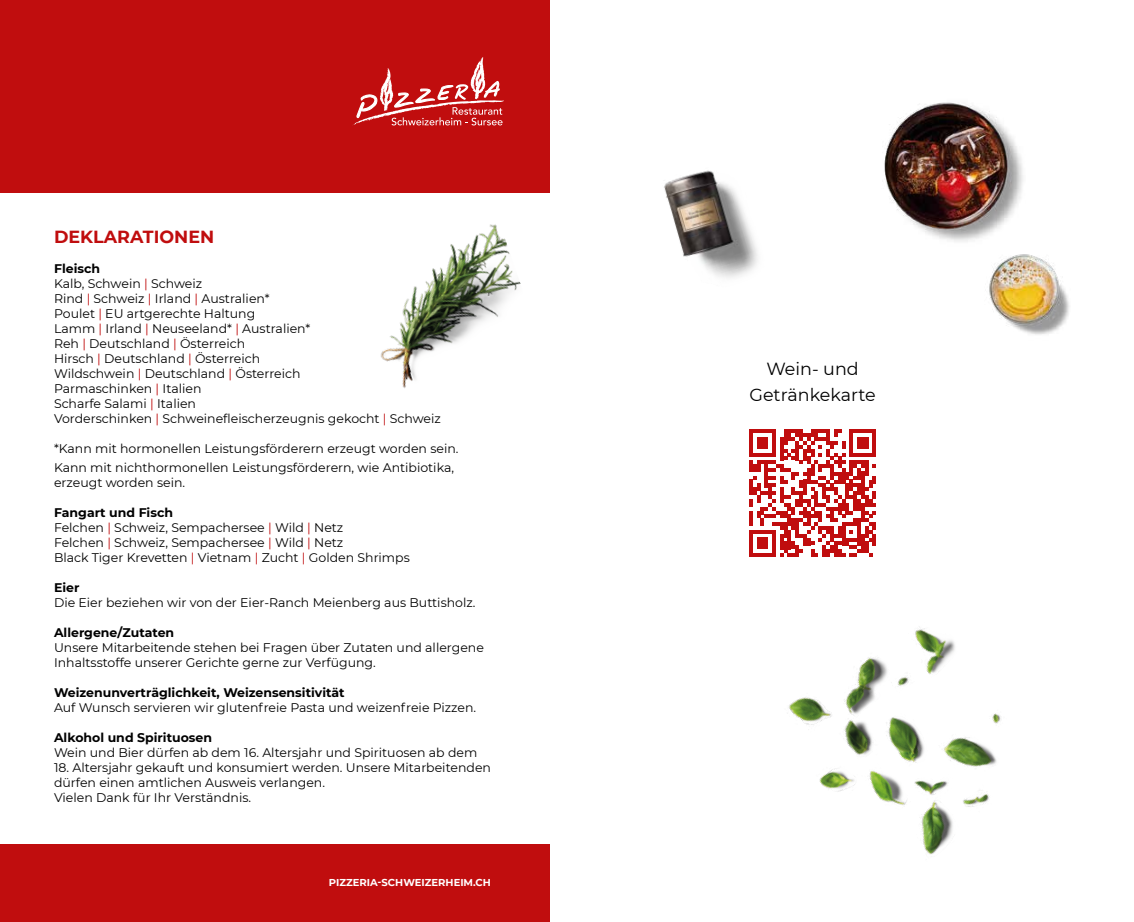
<style>
.page{position:relative;width:1134px;height:922px;background:#fff}
.page>*{position:absolute;margin:0;border:0;box-sizing:border-box;transform-origin:0 0}
.t1{font:17.5px/26.2px "Montserrat";color:#000;text-align:center}
.t2{font:700 17.5px "Montserrat";color:#c00d0e}
.t3{font:12.5px/15px "Montserrat";color:#000}
.t4{font:700 12.5px "Montserrat";color:#000}
.t5{font:700 10px "Montserrat";color:#fff}
.s1{font-weight:700}
.s2{color:#c00d0e}
</style>
<div class="page">
<div style="left:0;top:0;width:549px;height:193px;background:#c00d0e"></div>
<div style="left:0;top:844px;width:549px;height:77px;background:#c00d0e"></div>
<svg style="left:353px;top:57px;width:151px;height:69px"></svg>
<svg style="left:749px;top:429px;width:127px;height:128px"></svg>
<hr style="left:872px;top:533px;width:4px;height:12px;background:#c00d0e">
<img style="left:380px;top:224px;width:141px;height:165px">
<img style="left:664px;top:170px;width:94px;height:108px">
<img style="left:884px;top:102px;width:139px;height:140px">
<img style="left:788px;top:628px;width:213px;height:227px">
<img style="left:984px;top:233px;width:86px;height:102px">
<h1 class="t2" style="left:54px;top:224px;width:162px">DEKLARATIONEN</h1>
<p class="t3" style="left:54px;top:260px;width:388px"><span class="s1">Fleisch<br></span>Kalb, Schwein <span class="s2">|</span> Schweiz<br>Rind <span class="s2">|</span> Schweiz <span class="s2">|</span> Irland <span class="s2">|</span> Australien*<br>Poulet <span class="s2">|</span> EU artgerechte Haltung<br>Lamm <span class="s2">|</span> Irland <span class="s2">|</span> Neuseeland* <span class="s2">|</span> Australien*<br>Reh <span class="s2">|</span> Deutschland <span class="s2">|</span> Österreich<br>Hirsch <span class="s2">|</span> Deutschland <span class="s2">|</span> Österreich<br>Wildschwein <span class="s2">|</span> Deutschland <span class="s2">|</span> Österreich<br>Parmaschinken <span class="s2">|</span> Italien<br>Scharfe Salami <span class="s2">|</span> Italien<br>Vorderschinken <span class="s2">|</span> Schweinefleischerzeugnis gekocht <span class="s2">|</span> Schweiz</p>
<p class="t3" style="left:54px;top:439px;width:406px;line-height:18.8px">*Kann mit hormonellen Leistungsförderern erzeugt worden sein.<br>Kann mit nichthormonellen Leistungsförderern, wie Antibiotika,</p>
<p class="t3" style="left:54px;top:474px;width:133px">erzeugt worden sein.</p>
<p class="t3" style="left:54px;top:504px;width:357px"><span class="s1">Fangart und Fisch<br></span>Felchen <span class="s2">|</span> Schweiz, Sempachersee <span class="s2">|</span> Wild <span class="s2">|</span> Netz<br>Felchen <span class="s2">|</span> Schweiz, Sempachersee <span class="s2">|</span> Wild <span class="s2">|</span> Netz<br>Black Tiger Krevetten <span class="s2">|</span> Vietnam <span class="s2">|</span> Zucht <span class="s2">|</span> Golden Shrimps</p>
<p class="t4" style="left:54px;top:578px;width:27px">Eier</p>
<p class="t3" style="left:54px;top:594px;width:423px">Die Eier beziehen wir von der Eier-Ranch Meienberg aus Buttisholz.</p>
<p class="t4" style="left:54px;top:623px;width:122px">Allergene/Zutaten</p>
<p class="t3" style="left:54px;top:639px;width:431px">Unsere Mitarbeitende stehen bei Fragen über Zutaten und allergene<br>Inhaltsstoffe unserer Gerichte gerne zur Verfügung.</p>
<p class="t4" style="left:54px;top:683px;width:292px">Weizenunverträglichkeit, Weizensensitivität</p>
<p class="t3" style="left:54px;top:699px;width:424px">Auf Wunsch servieren wir glutenfreie Pasta und weizenfreie Pizzen.</p>
<p class="t4" style="left:54px;top:728px;width:160px">Alkohol und Spirituosen</p>
<p class="t3" style="left:54px;top:744px;width:425px">Wein und Bier dürfen ab dem 16. Altersjahr und Spirituosen ab dem</p>
<p class="t3" style="left:54px;top:759px;width:438px">18. Altersjahr gekauft und konsumiert werden. Unsere Mitarbeitenden dürfen einen amtlichen Ausweis verlangen.<br>Vielen Dank für Ihr Verständnis.</p>
<p class="t5" style="left:329px;top:874px;width:164px">PIZZERIA-SCHWEIZERHEIM.CH</p>
<h1 class="t1" style="left:749px;top:354px;width:128px">Wein- und<br>Getränkekarte</h1>
</div>
